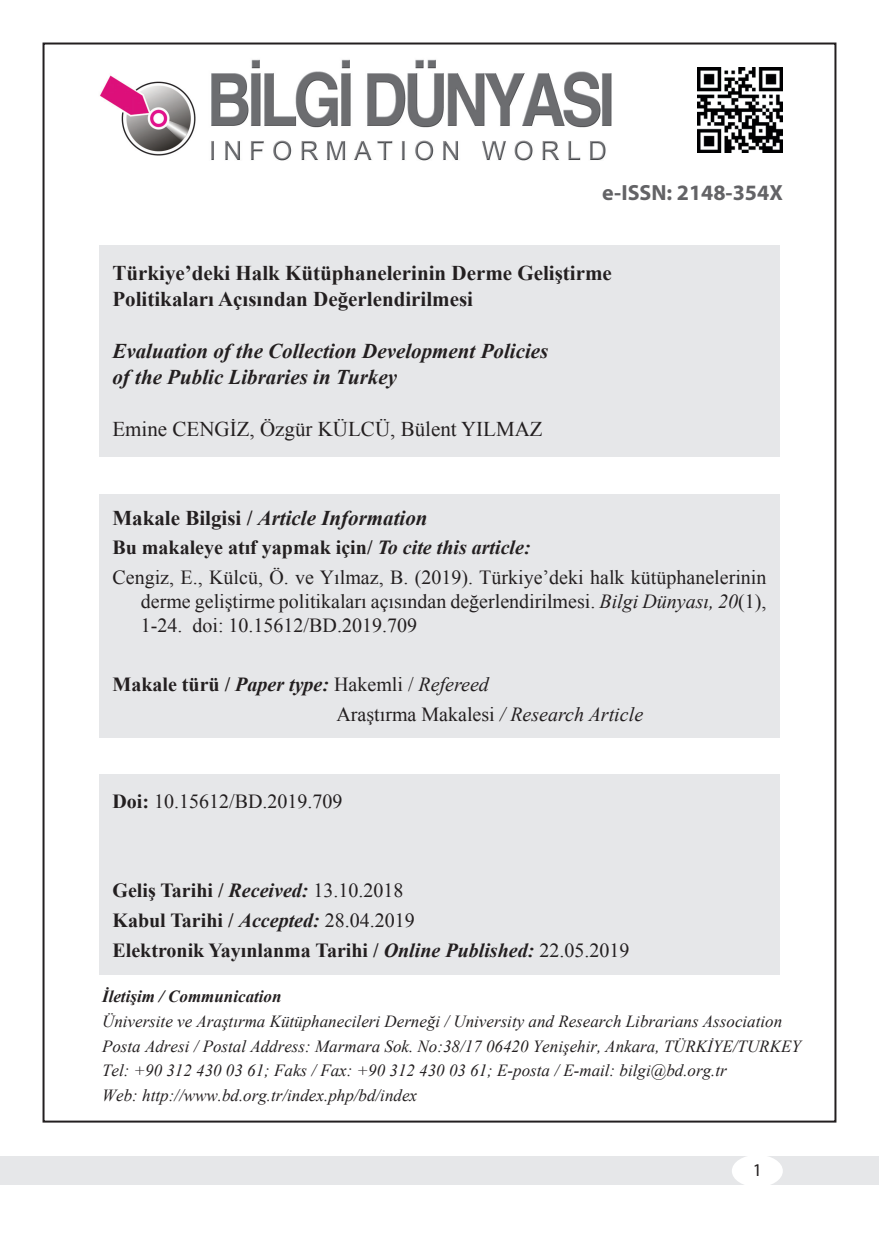
<style>
.page{position:relative;width:879px;height:1253px;background:#fff}
.page>*{position:absolute;margin:0;border:0;box-sizing:border-box;transform-origin:0 0}
.t1{font:700 22px "Myriad Pro";color:#636366}
.t2{font:italic 700 21px/26px "Times New Roman";color:#231f20}
.t3{font:700 21px/26px "Times New Roman";color:#231f20}
.t4{font:21px "Times New Roman";color:#231f20}
.t5{font:20px/29.6px "Times New Roman";color:#231f20}
.t6{font:700 20px/29.6px "Times New Roman";color:#231f20}
.t7{font:18px "Myriad Pro";color:#231f20}
.t8{font:italic 17px/24.8px "Times New Roman";color:#231f20}
.t9{font:italic 700 17px "Times New Roman";color:#231f20}
.s1{font-style:normal}
.s2{font-weight:700}
.s3{font-weight:700;font-style:italic}
.s4{font-style:italic}
.s5{font-weight:400}
</style>
<div class="page">
<div style="left:99px;top:246px;width:681px;height:211px;background:#e6e7e9"></div>
<div style="left:99px;top:494px;width:681px;height:244px;background:#e6e7e9"></div>
<div style="left:99px;top:775px;width:681px;height:200px;background:#e6e7e9"></div>
<img style="left:100px;top:59px;width:512px;height:102px">
<img style="left:698px;top:67px;width:85px;height:85px">
<div style="left:0;top:1156px;width:879px;height:28px;background:#e6e7e9"></div>
<div style="left:732px;top:1155px;width:51px;height:32px;background:#fff;border-radius:50%"></div>
<p class="t1" style="left:602px;top:178px;width:182px">e-ISSN: 2148-354X</p>
<p class="t3" style="left:112px;top:259px;width:501px">Türkiye’deki Halk Kütüphanelerinin Derme Geliştirme<br>Politikaları Açısından Değerlendirilmesi</p>
<p class="t2" style="left:112px;top:337px;width:437px">Evaluation of the Collection Development Policies of the Public Libraries in Turkey</p>
<p class="t4" style="left:112px;top:415px;width:432px">Emine CENGİZ, Özgür KÜLCÜ, Bülent YILMAZ</p>
<p class="t2" style="left:112px;top:504px;width:317px"><span class="s1">Makale Bilgisi /</span> Article Information</p>
<p class="t5" style="left:112px;top:533px;width:655px"><span class="s2">Bu makaleye atıf yapmak için/</span> <span class="s3">To cite this article:<br></span>Cengiz, E., Külcü, Ö. ve Yılmaz, B. (2019). Türkiye’deki halk kütüphanelerinin</p>
<p class="t5" style="left:141px;top:589px;width:627px;line-height:24px">derme geliştirme politikaları açısından değerlendirilmesi. <span class="s4">Bilgi Dünyası, 20</span>(1),<br>1-24. doi: 10.15612/BD.2019.709</p>
<p class="t5" style="left:336px;top:670px;width:308px;text-indent:-224px"><span class="s2">Makale türü /</span> <span class="s3">Paper type:</span> Hakemli / <span class="s4">Refereed<br></span>Araştırma Makalesi <span class="s4">/ Research Article</span></p>
<p class="t5" style="left:112px;top:786px;width:231px"><span class="s2">Doi:</span> 10.15612/BD.2019.709</p>
<p class="t6" style="left:112px;top:875px;width:518px">Geliş Tarihi / <span class="s4">Received:</span> <span class="s5">13.10.2018<br></span>Kabul Tarihi / <span class="s4">Accepted:</span> <span class="s5">28.04.2019<br></span>Elektronik Yayınlanma Tarihi / <span class="s4">Online Published:</span> <span class="s5">22.05.2019</span></p>
<p class="t9" style="left:102px;top:984px;width:181px">İletişim / Communication</p>
<p class="t8" style="left:102px;top:1008px;width:700px">Üniversite ve Araştırma Kütüphanecileri Derneği / University and Research Librarians Association Posta Adresi / Postal Address: Marmara Sok. No:38/17 06420 Yenişehir, Ankara, TÜRKİYE/TURKEY Tel: +90 312 430 03 61; Faks / Fax: +90 312 430 03 61; E-posta / E-mail: bilgi@bd.org.tr<br>Web: http://www.bd.org.tr/index.php/bd/index</p>
<p class="t7" style="left:753px;top:1159px;width:11px">1</p>
</div>
